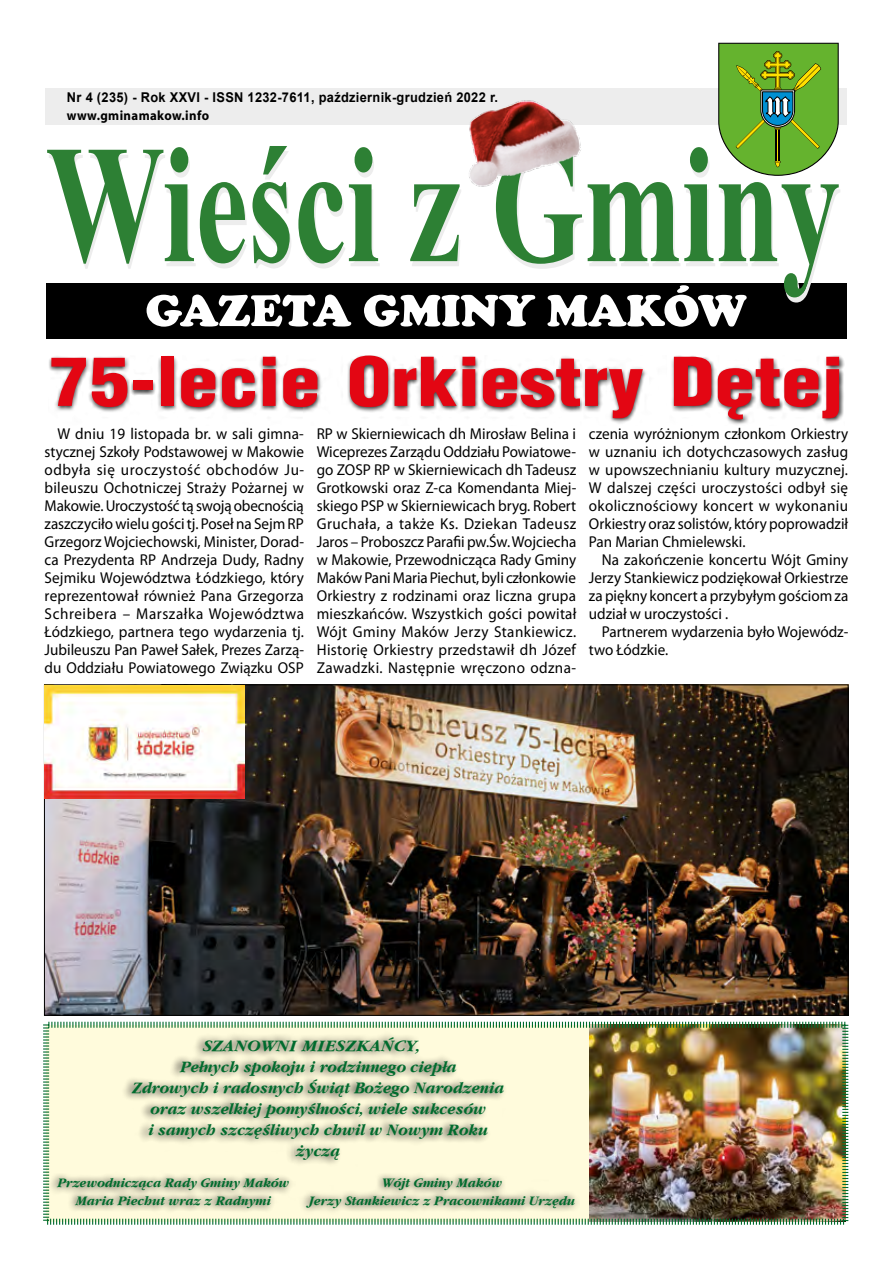
<style>
.page{position:relative;width:893px;height:1263px;background:#fff}
.page>*{position:absolute;margin:0;border:0;box-sizing:border-box;transform-origin:0 0}
.t1{font:900 65.55px "Switzerland Cond";color:#e30613;scale:1.22 1}
.t2{font:italic 700 16.5px "Gatineau";color:#006b2d;scale:.96 1}
.t3{font:italic 700 16.5px "Gatineau";color:#006b2d;scale:1.07 1}
.t4{font:15.75px/18px "Myriad Pro";color:#000;text-align:justify;scale:.96 1}
.t5{font:italic 700 13.5px/18px "Gatineau";color:#006b2d;text-align:center;scale:.96 1}
.t6{font:700 13.5px "Arial";letter-spacing:.025em;color:#000;scale:.95 1}
.t7{font:700 13.5px "Myriad";letter-spacing:.03em;color:#000;scale:.95 1}
</style>
<div class="page">
<div style="left:46px;top:283px;width:800px;height:55px;background:#000"></div>
<svg style="left:47px;top:43px;width:793px;height:284px"></svg>
<div style="left:49px;top:355px;width:796px;height:70px;background:#000;opacity:.75"></div>
<img style="left:46px;top:687px;width:800px;height:326px">
<img style="left:43px;top:1021px;width:806px;height:204px">
<div style="left:120px;top:1031px;width:387px;height:137px;background:#000;opacity:.75"></div>
<div style="left:48px;top:1170px;width:247px;height:45px;background:#000;opacity:.75"></div>
<div style="left:297px;top:1170px;width:283px;height:45px;background:#000;opacity:.75"></div>
<img style="left:45px;top:685px;width:200px;height:113px">
<img style="left:451px;top:94px;width:138px;height:98px">
<p class="t6" style="left:67px;top:88px;width:455px">Nr 4 (235) - Rok XXVI - ISSN 1232-7611, październik-grudzień 2022 r.</p>
<p class="t7" style="left:67px;top:108px;width:151px">www.gminamakow.info</p>
<h1 class="t1" style="left:50px;top:340px;width:652px">75-lecie Orkiestry Dętej</h1>
<p class="t4" style="left:45px;top:425px;width:272px;text-indent:13px">W dniu 19 listopada br. w sali gimna&shy;stycznej Szkoły Podstawowej w Makowie odbyła się uroczystość obchodów Ju&shy;bileuszu Ochotniczej Straży Pożarnej w Makowie. Uroczystość tą swoją obecnością zaszczyciło wielu gości tj. Poseł na Sejm RP Grzegorz Wojciechowski, Minister, Dorad&shy;ca Prezydenta RP Andrzeja Dudy, Radny Sejmiku Województwa Łódzkiego, który reprezentował również Pana Grzegorza Schreibera – Marszałka Województwa Łódzkiego, partnera tego wydarzenia tj.<br>Jubileuszu Pan Paweł Sałek, Prezes Zarzą&shy;du Oddziału Powiatowego Związku OSP</p>
<p class="t4" style="left:317px;top:425px;width:272px">RP w Skierniewicach dh Mirosław Belina i Wiceprezes Zarządu Oddziału Powiatowe&shy;go ZOSP RP w Skierniewicach dh Tadeusz Grotkowski oraz Z-ca Komendanta Miej&shy;skiego PSP w Skierniewicach bryg. Robert Gruchała, a także Ks. Dziekan Tadeusz Jaros – Proboszcz Parafii pw.Św. Wojciecha w Makowie, Przewodnicząca Rady Gminy Maków Pani Maria Piechut, byli członkowie Orkiestry z rodzinami oraz liczna grupa mieszkańców. Wszystkich gości powitał Wójt Gminy Maków Jerzy Stankiewicz.<br>Historię Orkiestry przedstawił dh Józef Zawadzki. Następnie wręczono odzna-</p>
<p class="t4" style="left:589px;top:425px;width:272px">czenia wyróżnionym członkom Orkiestry w uznaniu ich dotychczasowych zasług w upowszechnianiu kultury muzycznej.<br>W dalszej części uroczystości odbył się okolicznościowy koncert w wykonaniu Orkiestry oraz solistów, który poprowadził Pan Marian Chmielewski.</p>
<p class="t4" style="left:589px;top:551px;width:272px;text-indent:13px">Na zakończenie koncertu Wójt Gminy Jerzy Stankiewicz podziękował Orkiestrze za piękny koncert a przybyłym gościom za udział w uroczystości .</p>
<p class="t4" style="left:589px;top:623px;width:272px;text-indent:13px">Partnerem wydarzenia było Wojewódz&shy;two Łódzkie.</p>
<p class="t3" style="left:204px;top:1037px;width:205px">SZANOWNI MIESZKAŃCY,</p>
<p class="t2" style="left:181px;top:1058px;width:290px">Pełnych spokoju i rodzinnego ciepła</p>
<p class="t2" style="left:133px;top:1079px;width:389px">Zdrowych i radosnych Świąt Bożego Narodzenia</p>
<p class="t2" style="left:151px;top:1100px;width:351px">oraz wszelkiej pomyślności, wiele sukcesów</p>
<p class="t2" style="left:149px;top:1121px;width:355px">i samych szczęśliwych chwil w Nowym Roku</p>
<p class="t2" style="left:297px;top:1142px;width:47px">życzą</p>
<p class="t5" style="left:58px;top:1173px;width:243px">Przewodnicząca Rady Gminy Maków<br>Maria Piechut wraz z Radnymi</p>
<p class="t5" style="left:310px;top:1173px;width:279px">Wójt Gminy Maków<br>Jerzy Stankiewicz z Pracownikami Urzędu</p>
</div>
